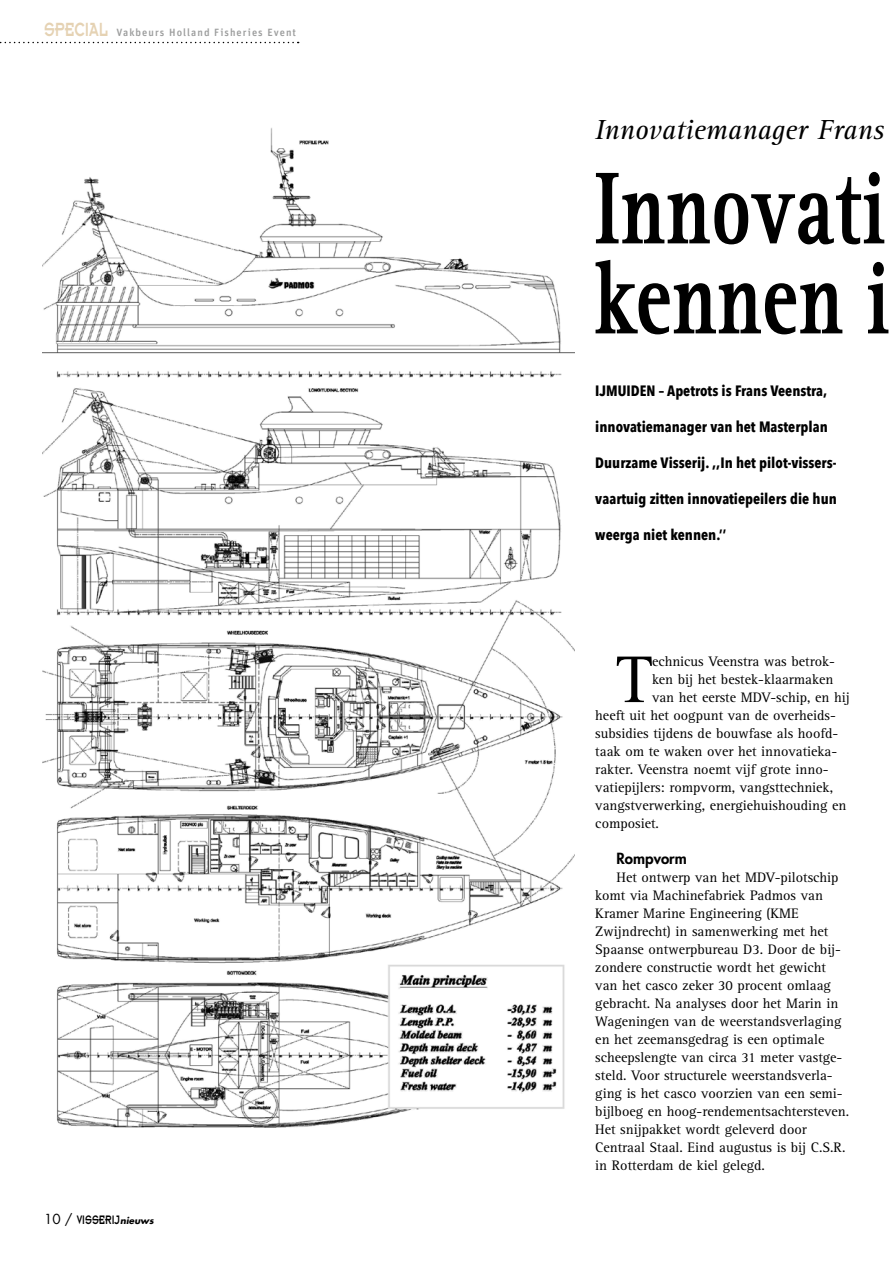
<style>
.page{position:relative;width:893px;height:1263px;background:#fff}
.page>*{position:absolute;margin:0;border:0;box-sizing:border-box;transform-origin:0 0}
.t1{font:700 103.5px/90px "Rotis Serif";letter-spacing:.025em;color:#000;scale:.73 1}
.t2{font:68.25px "Rotis Serif";color:#000}
.t3{font:italic 28.5px "Rotis Serif";color:#000}
.t4{font:700 15px "Avenir Next Condensed";color:#000}
.t5{font:800 15px "Futura";color:#000}
.t6{font:14.25px/18px "Rotis Serif";color:#000}
.t7{font:13.5px "Insignia A";color:#000;scale:.75 1}
.t8{font:500 10.5px "Unit Pro";letter-spacing:.1em;color:#9c9d9d}
.t9{font:italic 700 9px "Futura";color:#000}
.s1{font-family:"Insignia A";font-weight:400;font-size:21px;color:#e5d2b3}
.s2{font-family:"Futura"}
.s3{font-family:"Insignia A";font-weight:400;font-style:normal;font-size:13.5px}
</style>
<div class="page">
<svg style="left:0;top:42px;width:299px;height:1px"></svg>
<svg style="left:595px;top:171px;width:290px;height:74px"></svg>
<svg style="left:595px;top:259px;width:248px;height:76px"></svg>
<svg style="left:868px;top:261px;width:21px;height:73px"></svg>
<img style="left:43px;top:128px;width:531px;height:1000px">
<p class="t8" style="left:44px;top:26px;width:254px"><span class="s1">SPECIAL</span> Vakbeurs Holland Fisheries Event</p>
<p class="t7" style="left:44px;top:1213px;width:60px"><span class="s2">10 /</span> VISSE</p>
<p class="t9" style="left:105px;top:1215px;width:50px"><span class="s3">RI J</span>nieuws</p>
<h3 class="t3" style="left:595px;top:114px;width:291px">Innovatiemanager Frans</h3>
<h1 class="t1" style="left:595px;top:165px;width:403px">Innovati kennen i</h1>
<p class="t4" style="left:595px;top:382px;width:233px">IJMUIDEN – Apetrots is Frans Veenstra,</p>
<p class="t4" style="left:595px;top:418px;width:234px">innovatiemanager van het Masterplan</p>
<p class="t4" style="left:595px;top:454px;width:243px">Duurzame Visserij. ,,In het pilot-vissers-</p>
<p class="t4" style="left:595px;top:490px;width:243px">vaartuig zitten innovatiepeilers die hun</p>
<p class="t4" style="left:595px;top:526px;width:132px">weerga niet kennen.’’</p>
<h2 class="t2" style="left:617px;top:641px;width:37px">T</h2>
<p class="t6" style="left:652px;top:653px;width:185px">echnicus Veenstra was betrok-</p>
<p class="t6" style="left:652px;top:671px;width:183px">ken bij het bestek-klaarmaken</p>
<p class="t6" style="left:652px;top:689px;width:199px">van het eerste MDV-schip, en hij</p>
<p class="t6" style="left:595px;top:707px;width:242px">heeft uit het oogpunt van de overheids-</p>
<p class="t6" style="left:595px;top:725px;width:245px">subsidies tijdens de bouwfase als hoofd-</p>
<p class="t6" style="left:595px;top:743px;width:243px">taak om te waken over het innovatieka-</p>
<p class="t6" style="left:595px;top:761px;width:235px">rakter. Veenstra noemt vijf grote inno-</p>
<p class="t6" style="left:595px;top:779px;width:239px">vatiepijlers: rompvorm, vangsttechniek,</p>
<p class="t6" style="left:595px;top:797px;width:253px">vangstverwerking, energiehuishouding en</p>
<p class="t6" style="left:595px;top:815px;width:65px">composiet.</p>
<p class="t5" style="left:617px;top:849px;width:72px">Rompvorm</p>
<p class="t6" style="left:595px;top:869px;width:255px;text-indent:21px">Het ontwerp van het MDV-pilotschip komt via Machinefabriek Padmos van Kramer Marine Engineering (KME Zwijndrecht) in samenwerking met het Spaanse ontwerpbureau D3. Door de bij&shy;zondere constructie wordt het gewicht van het casco zeker 30 procent omlaag gebracht. Na analyses door het Marin in Wageningen van de weerstandsverlaging en het zeemansgedrag is een optimale scheepslengte van circa 31 meter vastge&shy;steld. Voor structurele weerstandsverla&shy;ging is het casco voorzien van een semi&shy;bijlboeg en hoog-rendementsachtersteven.<br>Het snijpakket wordt geleverd door Centraal Staal. Eind augustus is bij C.S.R. in Rotterdam de kiel gelegd.</p>
</div>
